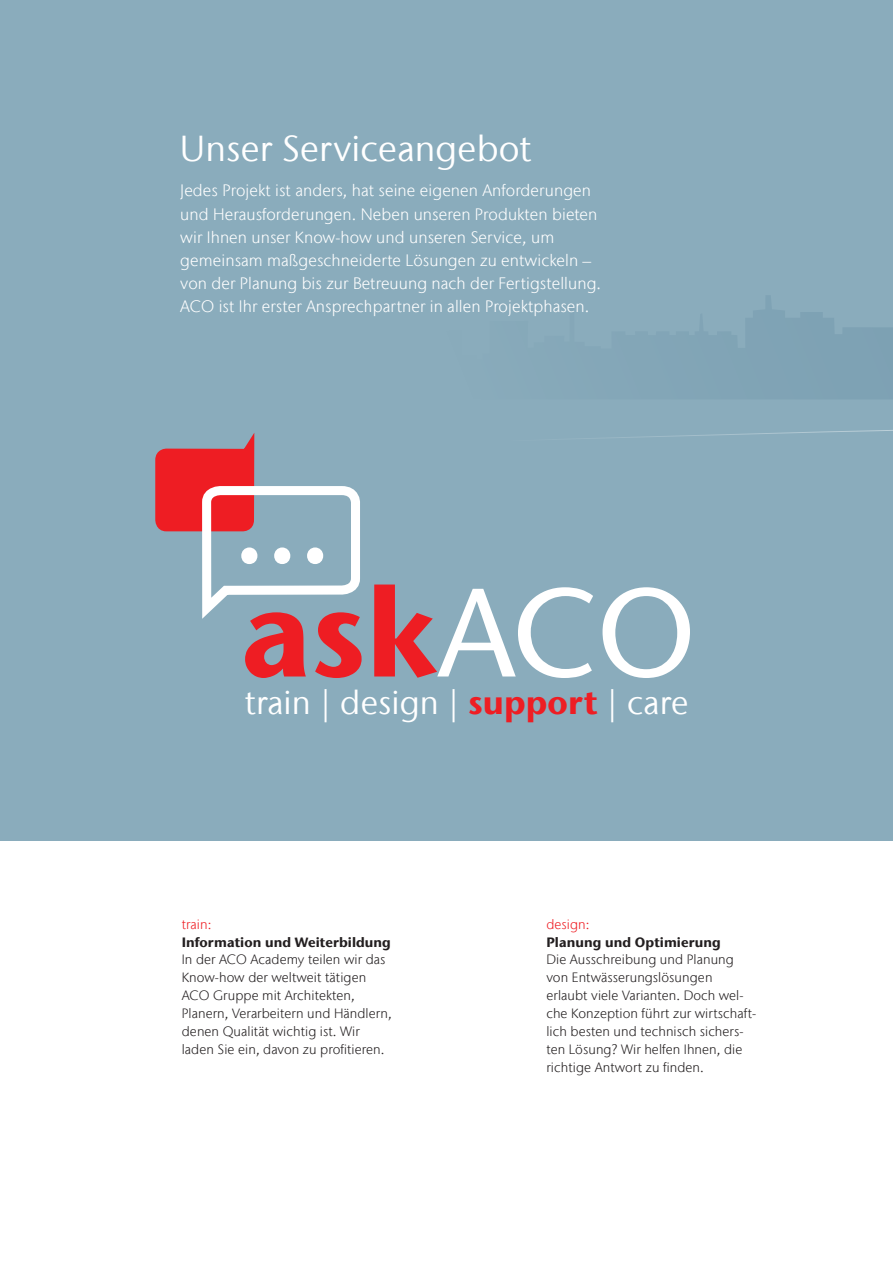
<style>
.page{position:relative;width:893px;height:1263px;background:#fff}
.page>*{position:absolute;margin:0;border:0;box-sizing:border-box;transform-origin:0 0}
.Heading{font:36px "Stone Sans IIITC Com";letter-spacing:.005em;color:#fff}
.Body_copy{font:33.15px "Stone Sans IIITC Com";letter-spacing:.005em;color:#fff}
.Introduction_text{font:300 16.5px/23.1px "Stone Sans IIITC Com";letter-spacing:.005em;color:#fff}
.Body_copy-2{font:300 13.5px/17.9px "Stone Sans IIITC Com";letter-spacing:.005em;color:#231f20}
.Subheadline{font:700 13.5px "Stone Sans IIITC Com";letter-spacing:.005em;color:#231f20}
.Body_copy-3{font:300 13.5px "Stone Sans IIITC Com";letter-spacing:.005em;color:#ee1d23}
.s1{font-weight:700;color:#ee1d23}
</style>
<div class="page">
<div style="left:0;top:0;width:893px;height:840px;background:#8aacbc"></div>
<svg style="left:155px;top:430px;width:738px;height:248px"></svg>
<svg style="left:759px;top:296px;width:134px;height:103px;fill:#7fa3b4"></svg>
<p class="Heading" style="left:180px;top:126px;width:353px">Unser Serviceangebot</p>
<p class="Introduction_text" style="left:180px;top:179px;width:422px">Jedes Projekt ist anders, hat seine eigenen Anforderungen und Herausforderungen. Neben unseren Produkten bieten wir Ihnen unser Know-how und unseren Service, um gemeinsam maßgeschneiderte Lösungen zu entwickeln – von der Planung bis zur Betreuung nach der Fertigstellung.<br>ACO ist Ihr erster Ansprechpartner in allen Projektphasen.</p>
<p class="Body_copy" style="left:245px;top:682px;width:445px">train | design | <span class="s1">support</span> | care</p>
<p class="Body_copy-3" style="left:182px;top:916px;width:31px">train:</p>
<p class="Subheadline" style="left:182px;top:933px;width:211px">Information und Weiterbildung</p>
<p class="Body_copy-2" style="left:182px;top:951px;width:211px">In der ACO Academy teilen wir das<br>Know-how der weltweit tätigen<br>ACO Gruppe mit Architekten,<br>Planern, Verarbeitern und Händlern, denen Qualität wichtig ist. Wir laden Sie ein, davon zu profitieren.</p>
<p class="Body_copy-3" style="left:546px;top:916px;width:45px">design:</p>
<p class="Subheadline" style="left:546px;top:933px;width:176px">Planung und Optimierung</p>
<p class="Body_copy-2" style="left:546px;top:951px;width:211px">Die Ausschreibung und Planung von Entwässerungslösungen erlaubt viele Varianten. Doch wel&shy;che Konzeption führt zur wirtschaft&shy;lich besten und technisch sichers&shy;ten Lösung? Wir helfen Ihnen, die richtige Antwort zu finden.</p>
</div>
